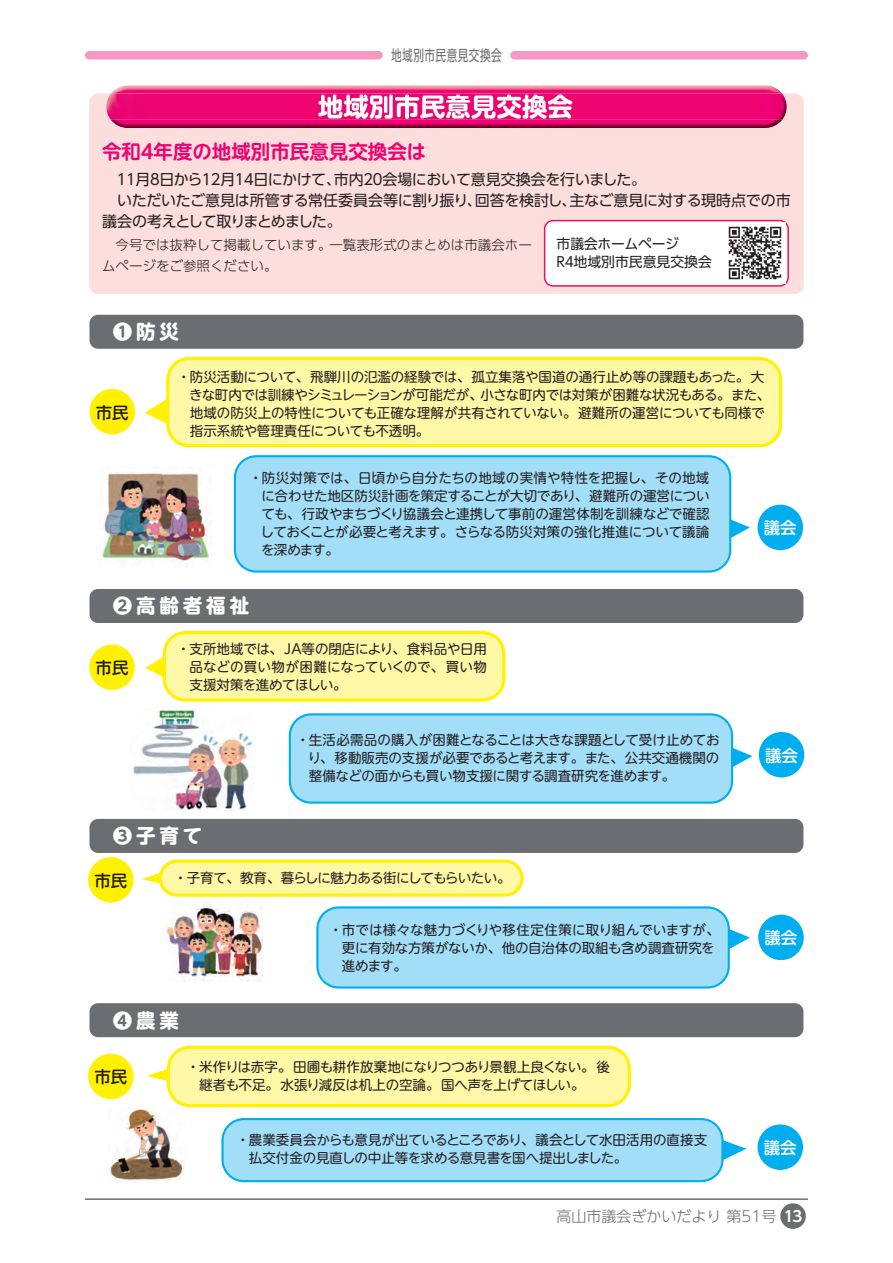
<style>
.page{position:relative;width:893px;height:1263px;background:#fff}
.page>*{position:absolute;margin:0;border:0;box-sizing:border-box;transform-origin:0 0}
.t1{font:700 19.5px "UD Shin M Go Pro";letter-spacing:.2em;color:#fff}
.t2{font:700 19.5px "UD Shin M Go Pro De";color:#ed0372}
.t3{font:500 16.5px "UD Shin M Go Pro";color:#231f20}
.t4{font:500 16.5px "UD Shin M Go Pro";color:#fff}
.t5{font:15px/21px "UD Shin Go Pro";letter-spacing:-.03em;color:#231f20}
.t6{font:300 15px "UD Shin Go Pro";color:#6c6d70}
.t7{font:15px "UD Shin Go Pro";letter-spacing:.04em;color:#6c6d70;scale:.71 1}
.t8{font:13.8px/18px "UD Shin Go Pro";color:#231f20}
.t9{font:13.5px/18px "UD Shin M Go Pro";letter-spacing:-.015em;color:#231f20}
.t10{font:300 13.5px/21px "UD Shin Go Pro";color:#231f20}
.t11{font:13.5px "UD Shin M Go Pro";letter-spacing:-.045em;color:#231f20}
.s1{font-family:"UD Shin Go Pro De";font-weight:700;color:#fff}
</style>
<div class="page">
<div style="left:510px;top:51px;width:298px;height:9px;background:#f499c2;border-radius:4px"></div>
<div style="left:85px;top:51px;width:298px;height:9px;background:#f499c2;border-radius:4px"></div>
<hr style="left:85px;top:1198px;width:723px;height:2px;background:#6c6d70">
<div style="left:780px;top:1203px;width:26px;height:26px;background:#6c6d70;border-radius:50%"></div>
<div style="left:89px;top:94px;width:715px;height:200px;background:#fcdedc"></div>
<img style="left:111px;top:85px;width:671px;height:9px">
<img style="left:110px;top:119px;width:673px;height:9px">
<div style="left:106px;top:94px;width:681px;height:25px;background:#ed0471"></div>
<img style="left:318px;top:94px;width:254px;height:25px">
<div style="left:90px;top:315px;width:713px;height:34px;background:#6c6d70;border-radius:9px"></div>
<div style="left:90px;top:589px;width:713px;height:34px;background:#6c6d70;border-radius:9px"></div>
<div style="left:90px;top:819px;width:713px;height:34px;background:#6c6d70;border-radius:9px"></div>
<div style="left:90px;top:1003px;width:713px;height:34px;background:#6c6d70;border-radius:9px"></div>
<img style="left:166px;top:905px;width:96px;height:76px">
<img style="left:133px;top:709px;width:120px;height:102px">
<div style="left:90px;top:389px;width:45px;height:45px;background:#fff101;border-radius:50%"></div>
<div style="left:88px;top:857px;width:46px;height:45px;background:#fff101;border-radius:50%"></div>
<div style="left:88px;top:1054px;width:46px;height:45px;background:#fff101;border-radius:50%"></div>
<div style="left:89px;top:644px;width:46px;height:46px;background:#fff101;border-radius:50%"></div>
<div style="left:757px;top:505px;width:46px;height:45px;background:#00aeef;border-radius:50%"></div>
<div style="left:759px;top:732px;width:45px;height:45px;background:#00aeef;border-radius:50%"></div>
<div style="left:757px;top:1124px;width:46px;height:46px;background:#00aeef;border-radius:50%"></div>
<div style="left:758px;top:915px;width:46px;height:45px;background:#00aeef;border-radius:50%"></div>
<div style="left:545px;top:221px;width:243px;height:65px;background:#fff;border-radius:9px"></div>
<div style="left:544px;top:220px;width:245px;height:67px;border:1px solid #ee1059;border-radius:9px"></div>
<img style="left:728px;top:222px;width:57px;height:58px">
<svg style="left:731px;top:516px;width:19px;height:26px"></svg>
<svg style="left:733px;top:745px;width:19px;height:26px"></svg>
<svg style="left:730px;top:929px;width:20px;height:20px"></svg>
<svg style="left:723px;top:1137px;width:23px;height:27px"></svg>
<svg style="left:145px;top:399px;width:21px;height:25px"></svg>
<svg style="left:142px;top:873px;width:16px;height:11px"></svg>
<div style="left:160px;top:861px;width:362px;height:34px;background:#fff8a6;border-radius:17px"></div>
<div style="left:158px;top:859px;width:366px;height:38px;border:3px solid #fff101;border-radius:17px"></div>
<svg style="left:146px;top:1046px;width:485px;height:61px;background:#fff799"></svg>
<div style="left:317px;top:907px;width:412px;height:80px;background:#a2def8;border-radius:21px"></div>
<div style="left:316px;top:906px;width:414px;height:82px;border:2px solid #00aeef;border-radius:21px"></div>
<div style="left:223px;top:1119px;width:499px;height:62px;background:#a2def8;border-radius:21px"></div>
<div style="left:221px;top:1118px;width:502px;height:64px;border:2px solid #00aeef;border-radius:21px"></div>
<div style="left:235px;top:456px;width:495px;height:115px;background:#a2def8;border-radius:21px"></div>
<div style="left:234px;top:455px;width:497px;height:118px;border:2px solid #00aeef;border-radius:21px"></div>
<div style="left:290px;top:714px;width:442px;height:89px;background:#a2def8;border-radius:21px"></div>
<div style="left:289px;top:713px;width:444px;height:91px;border:2px solid #00aeef;border-radius:21px"></div>
<svg style="left:145px;top:651px;width:18px;height:31px"></svg>
<div style="left:164px;top:632px;width:340px;height:68px;background:#fff8a6;border-radius:21px"></div>
<div style="left:163px;top:631px;width:342px;height:71px;border:3px solid #fff101;border-radius:21px"></div>
<div style="left:168px;top:359px;width:613px;height:87px;background:#fff8a6;border-radius:21px"></div>
<div style="left:166px;top:357px;width:616px;height:90px;border:3px solid #fff101;border-radius:21px"></div>
<img style="left:102px;top:472px;width:110px;height:95px">
<img style="left:109px;top:1107px;width:75px;height:75px">
<p class="t7" style="left:391px;top:43px;width:157px">地域別市民意見交換会</p>
<h1 class="t2" style="left:102px;top:136px;width:326px">令和４年度の地域別市民意見交換会は</h1>
<p class="t5" style="left:102px;top:168px;width:690px">　１１月８日から１２月１４日にかけて、市内２０会場において意見交換会を行いました。<br>　いただいたご意見は所管する常任委員会等に割り振り、回答を検討し、主なご意見に対する現時点での市議会の考えとして取りまとめました。</p>
<p class="t10" style="left:102px;top:234px;width:431px">　今号では抜粋して掲載しています。一覧表形式のまとめは市議会ホームページをご参照ください。</p>
<p class="t8" style="left:554px;top:235px;width:159px">市議会ホームページ<br>Ｒ４地域別市民意見交換会</p>
<h1 class="t1" style="left:89px;top:316px;width:91px">　❶防災</h1>
<p class="t3" style="left:96px;top:399px;width:34px">市民</p>
<p class="t9" style="left:189px;top:367px;width:583px;text-indent:-12px">・ 防災活動について、飛騨川の氾濫の経験では、孤立集落や国道の通行止め等の課題もあった。大きな町内では訓練やシミュレーションが可能だが、小さな町内では対策が困難な状況もある。また、地域の防災上の特性についても正確な理解が共有されていない。避難所の運営についても同様で指示系統や管理責任についても不透明。</p>
<p class="t9" style="left:261px;top:468px;width:450px;text-align:justify;text-indent:-12px">・ 防災対策では、日頃から自分たちの地域の実情や特性を把握し、その地域に合わせた地区防災計画を策定することが大切であり、避難所の運営についても、行政やまちづくり協議会と連携して事前の運営体制を訓練などで確認しておくことが必要と考えます。さらなる防災対策の強化推進について議論を深めます。</p>
<p class="t4" style="left:764px;top:515px;width:34px">議会</p>
<h1 class="t1" style="left:89px;top:590px;width:161px">　❷高齢者福祉</h1>
<p class="t3" style="left:96px;top:654px;width:35px">市民</p>
<p class="t9" style="left:190px;top:639px;width:299px;text-align:justify;text-indent:-13px">・ 支所地域では、ＪＡ等の閉店により、食料品や日用品などの買い物が困難になっていくので、買い物支援対策を進めてほしい。</p>
<p class="t9" style="left:308px;top:730px;width:413px;text-align:justify;text-indent:-12px">・ 生活必需品の購入が困難となることは大きな課題として受け止めており、移動販売の支援が必要であると考えます。また、公共交通機関の整備などの面からも買い物支援に関する調査研究を進めます。</p>
<h1 class="t1" style="left:89px;top:820px;width:115px">　❸子育て</h1>
<p class="t3" style="left:94px;top:867px;width:34px">市民</p>
<p class="t11" style="left:174px;top:867px;width:338px">・ 子育て、教育、暮らしに魅力ある街にしてもらいたい。</p>
<p class="t9" style="left:342px;top:920px;width:380px;text-indent:-13px">・ 市では様々な魅力づくりや移住定住策に取り組んでいますが、更に有効な方策がないか、他の自治体の取組も含め調査研究を進めます。</p>
<h1 class="t1" style="left:89px;top:1004px;width:91px">　❹農業</h1>
<p class="t3" style="left:94px;top:1064px;width:34px">市民</p>
<p class="t9" style="left:199px;top:1057px;width:412px;text-indent:-13px">・ 米作りは赤字。田圃も耕作放棄地になりつつあり景観上良くない。後継者も不足。水張り減反は机上の空論。国へ声を上げてほしい。</p>
<p class="t9" style="left:249px;top:1130px;width:460px;text-indent:-13px">・ 農業委員会からも意見が出ているところであり、議会として水田活用の直接支払交付金の見直しの中止等を求める意見書を国へ提出しました。</p>
<p class="t4" style="left:765px;top:742px;width:35px">議会</p>
<p class="t4" style="left:764px;top:925px;width:34px">議会</p>
<p class="t4" style="left:764px;top:1134px;width:34px">議会</p>
<p class="t6" style="left:557px;top:1204px;width:247px">高山市議会ぎかいだより 第51号 <span class="s1">13</span></p>
</div>
